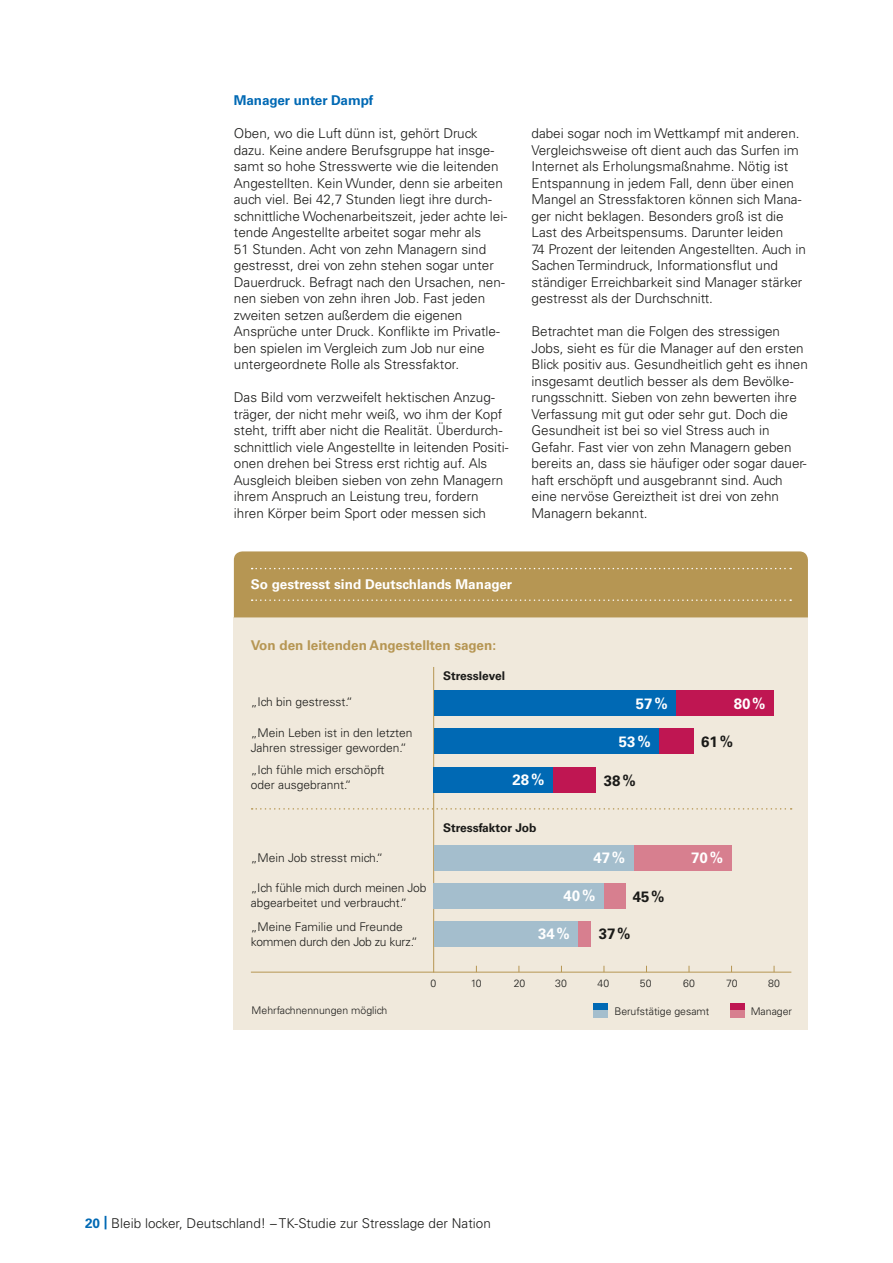
<style>
.page{position:relative;width:893px;height:1263px;background:#fff}
.page>*{position:absolute;margin:0;border:0;box-sizing:border-box;transform-origin:0 0}
.t1{font:700 15px "Univers LT Std";color:#fff}
.t2{font:700 15px "Univers LT Std";color:#1a1a18}
.Copy{font:300 13.5px/16.5px "Univers LT Std";color:#1a1a18}
.t3{font:700 13.5px "Univers LT Std";color:#fff}
.t4{font:700 13.5px "Univers LT Std";color:#b69653}
.Copy-2{font:700 13.5px "Univers LT Std";letter-spacing:-.005em;color:#0069b4}
.t5{font:300 12px/15px "Univers LT Std";color:#1a1a18}
.t6{font:300 12px/15px "Univers LT Std";letter-spacing:-.02em;color:#1a1a18}
.t7{font:700 12px "Univers LT Std";color:#1a1a18}
.t8{font:300 10.5px "Univers LT Std";color:#1a1a18}
.s1{font-weight:700;color:#0069b4}
</style>
<div class="page">
<div style="left:234px;top:617px;width:574px;height:413px;background:#f0e9dc"></div>
<div style="left:234px;top:551px;width:574px;height:66px;background:#b69653"></div>
<hr style="left:251px;top:972px;width:540px;height:1px;background:#b69653">
<svg style="left:252px;top:808px;width:540px;height:2px"></svg>
<hr style="left:433px;top:667px;width:1px;height:305px;background:#b69653">
<div style="left:434px;top:690px;width:242px;height:26px;background:#0069b4"></div>
<div style="left:676px;top:690px;width:98px;height:26px;background:#bf1652"></div>
<div style="left:434px;top:729px;width:225px;height:25px;background:#0069b4"></div>
<div style="left:659px;top:729px;width:34px;height:25px;background:#bf1652"></div>
<div style="left:434px;top:767px;width:119px;height:25px;background:#0069b4"></div>
<div style="left:553px;top:767px;width:42px;height:25px;background:#bf1652"></div>
<div style="left:434px;top:845px;width:200px;height:25px;background:#a4becd"></div>
<div style="left:634px;top:845px;width:97px;height:25px;background:#d77f8f"></div>
<div style="left:434px;top:883px;width:170px;height:25px;background:#a4becd"></div>
<div style="left:604px;top:883px;width:21px;height:25px;background:#d77f8f"></div>
<div style="left:434px;top:921px;width:144px;height:26px;background:#a4becd"></div>
<div style="left:578px;top:921px;width:13px;height:26px;background:#d77f8f"></div>
<div style="left:593px;top:1003px;width:15px;height:7px;background:#0069b4"></div>
<div style="left:593px;top:1010px;width:15px;height:8px;background:#a4becd"></div>
<div style="left:730px;top:1003px;width:15px;height:7px;background:#bf1652"></div>
<div style="left:730px;top:1010px;width:15px;height:8px;background:#d77f8f"></div>
<p class="Copy-2" style="left:234px;top:93px;width:141px">Manager unter Dampf</p>
<p class="Copy" style="left:234px;top:125px;width:275px">Oben, wo die Luft dünn ist, gehört Druck dazu. Keine andere Berufsgruppe hat insge&shy;samt so hohe Stresswerte wie die leitenden Angestellten. Kein Wunder, denn sie arbeiten auch viel. Bei 42,7 Stunden liegt ihre durch&shy;schnittliche Wochenarbeitszeit, jeder achte lei&shy;tende Angestellte arbeitet sogar mehr als<br>51 Stunden. Acht von zehn Managern sind gestresst, drei von zehn stehen sogar unter Dauerdruck. Befragt nach den Ursachen, nen&shy;nen sieben von zehn ihren Job. Fast jeden zweiten setzen außerdem die eigenen Ansprüche unter Druck. Konflikte im Privatle&shy;ben spielen im Vergleich zum Job nur eine untergeordnete Rolle als Stressfaktor.</p>
<p class="Copy" style="left:234px;top:389px;width:276px">Das Bild vom verzweifelt hektischen Anzug&shy;träger, der nicht mehr weiß, wo ihm der Kopf steht, trifft aber nicht die Realität. Überdurch&shy;schnittlich viele Angestellte in leitenden Positi&shy;onen drehen bei Stress erst richtig auf. Als Ausgleich bleiben sieben von zehn Managern ihrem Anspruch an Leistung treu, fordern ihren Körper beim Sport oder messen sich</p>
<p class="Copy" style="left:531px;top:125px;width:276px">dabei sogar noch im Wettkampf mit anderen.<br>Vergleichsweise oft dient auch das Surfen im Internet als Erholungsmaßnahme. Nötig ist Entspannung in jedem Fall, denn über einen Mangel an Stressfaktoren können sich Mana&shy;ger nicht beklagen. Besonders groß ist die Last des Arbeitspensums. Darunter leiden<br>74 Prozent der leitenden Angestellten. Auch in Sachen Termindruck, Informationsflut und ständiger Erreichbarkeit sind Manager stärker gestresst als der Durchschnitt.</p>
<p class="Copy" style="left:531px;top:323px;width:278px">Betrachtet man die Folgen des stressigen Jobs, sieht es für die Manager auf den ersten Blick positiv aus. Gesundheitlich geht es ihnen insgesamt deutlich besser als dem Bevölke&shy;rungsschnitt. Sieben von zehn bewerten ihre Verfassung mit gut oder sehr gut. Doch die Gesundheit ist bei so viel Stress auch in Gefahr. Fast vier von zehn Managern geben bereits an, dass sie häufiger oder sogar dauer&shy;haft erschöpft und ausgebrannt sind. Auch eine nervöse Gereiztheit ist drei von zehn Managern bekannt.</p>
<p class="t3" style="left:251px;top:576px;width:263px">So gestresst sind Deutschlands Manager</p>
<p class="t4" style="left:251px;top:637px;width:247px">Von den leitenden Angestellten sagen:</p>
<p class="t7" style="left:443px;top:668px;width:64px">Stresslevel</p>
<p class="t5" style="left:251px;top:694px;width:104px">„Ich bin gestresst.“</p>
<p class="t5" style="left:251px;top:725px;width:163px">„Mein Leben ist in den letzten<br>Jahren stressiger geworden.“</p>
<p class="t5" style="left:251px;top:762px;width:135px">„Ich fühle mich erschöpft oder ausgebrannt.“</p>
<p class="t5" style="left:251px;top:850px;width:134px">„Mein Job stresst mich.“</p>
<p class="t5" style="left:251px;top:880px;width:177px">„Ich fühle mich durch meinen Job abgearbeitet und verbraucht.“</p>
<p class="t6" style="left:251px;top:919px;width:168px">„Meine Familie und Freunde kommen durch den Job zu kurz.“</p>
<p class="t1" style="left:636px;top:694px;width:33px">57%</p>
<p class="t1" style="left:734px;top:694px;width:33px">80%</p>
<p class="t1" style="left:619px;top:733px;width:33px">53%</p>
<p class="t2" style="left:701px;top:733px;width:33px">61%</p>
<p class="t1" style="left:513px;top:771px;width:33px">28%</p>
<p class="t2" style="left:604px;top:772px;width:33px">38%</p>
<p class="t7" style="left:443px;top:821px;width:95px">Stressfaktor Job</p>
<p class="t1" style="left:593px;top:849px;width:33px">47%</p>
<p class="t1" style="left:691px;top:849px;width:33px">70%</p>
<p class="t1" style="left:564px;top:887px;width:33px">40%</p>
<p class="t2" style="left:633px;top:887px;width:33px">45%</p>
<p class="t1" style="left:538px;top:925px;width:33px">34%</p>
<p class="t2" style="left:599px;top:925px;width:33px">37%</p>
<p class="t8" style="left:252px;top:1004px;width:137px">Mehrfachnennungen möglich</p>
<p class="t8" style="left:431px;top:977px;width:7px">0</p>
<p class="t8" style="left:471px;top:977px;width:12px">10</p>
<p class="t8" style="left:514px;top:977px;width:13px">20</p>
<p class="t8" style="left:555px;top:977px;width:13px">30</p>
<p class="t8" style="left:597px;top:977px;width:13px">40</p>
<p class="t8" style="left:640px;top:977px;width:13px">50</p>
<p class="t8" style="left:683px;top:977px;width:13px">60</p>
<p class="t8" style="left:726px;top:977px;width:13px">70</p>
<p class="t8" style="left:768px;top:977px;width:13px">80</p>
<p class="t8" style="left:615px;top:1004px;width:96px">Berufstätige gesamt</p>
<p class="t8" style="left:751px;top:1004px;width:43px">Manager</p>
<p class="Copy" style="left:85px;top:1214px;width:407px"><span class="s1">20 |</span> Bleib locker, Deutschland! – TK-Studie zur Stresslage der Nation</p>
</div>
